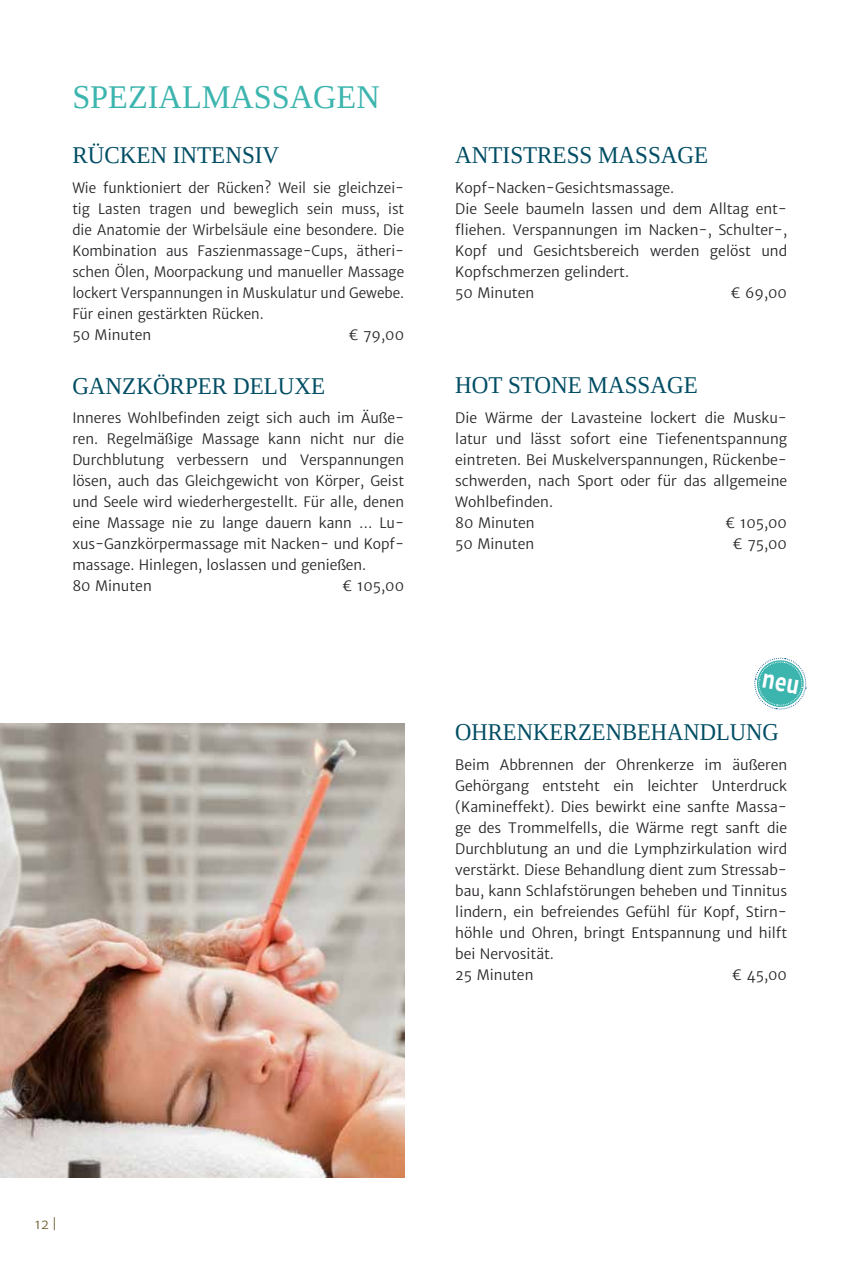
<style>
.page{position:relative;width:851px;height:1263px;background:#fff}
.page>*{position:absolute;margin:0;border:0;box-sizing:border-box;transform-origin:0 0}
.t1{font:33px "Tinos";color:#3db5af}
.t2{font:24px "Tinos";color:#004d64;scale:.96 1}
.t3{font:24px "Tinos";color:#004d64;scale:.94 1}
.t4{font:14.25px/21px "Merriweather Sans";color:#262327}
.t5{font:14.25px/21px "Merriweather Sans";color:#262327;scale:.95 1}
.t6{font:13.5px "Merriweather Sans";color:#75683b}
</style>
<div class="page">
<img style="left:0;top:724px;width:404px;height:454px">
<svg style="left:754px;top:657px;width:52px;height:53px"></svg>
<h1 class="t1" style="left:72px;top:76px;width:309px">SPEZIALMASSAGEN</h1>
<h2 class="t2" style="left:72px;top:140px;width:217px">RÜCKEN INTENSIV</h2>
<p class="t5" style="left:72px;top:177px;width:351px">Wie funktioniert der Rücken? Weil sie gleichzei&shy;tig Lasten tragen und beweglich sein muss, ist die Anatomie der Wirbelsäule eine besondere. Die Kombination aus Faszienmassage-Cups, ätheri&shy;schen Ölen, Moorpackung und manueller Massage lockert Verspannungen in Muskulatur und Gewebe.<br>Für einen gestärkten Rücken.<br>50 Minuten</p>
<p class="t4" style="left:348px;top:324px;width:57px">€ 79,00</p>
<h2 class="t2" style="left:72px;top:370px;width:265px">GANZKÖRPER DELUXE</h2>
<p class="t4" style="left:72px;top:408px;width:333px">Inneres Wohlbefinden zeigt sich auch im Äuße&shy;ren. Regelmäßige Massage kann nicht nur die Durchblutung verbessern und Verspannungen lösen, auch das Gleichgewicht von Körper, Geist und Seele wird wiederhergestellt. Für alle, denen eine Massage nie zu lange dauern kann … Lu&shy;xus-Ganzkörpermassage mit Nacken- und Kopf&shy;massage. Hinlegen, loslassen und genießen.<br>80 Minuten</p>
<p class="t4" style="left:342px;top:576px;width:63px">€ 105,00</p>
<h2 class="t2" style="left:455px;top:140px;width:265px">ANTISTRESS MASSAGE</h2>
<p class="t4" style="left:455px;top:177px;width:333px">Kopf-Nacken-Gesichtsmassage.<br>Die Seele baumeln lassen und dem Alltag ent&shy;fliehen. Verspannungen im Nacken-, Schulter-, Kopf und Gesichtsbereich werden gelöst und Kopfschmerzen gelindert.<br>50 Minuten</p>
<p class="t4" style="left:730px;top:282px;width:58px">€ 69,00</p>
<h2 class="t2" style="left:455px;top:370px;width:254px">HOT STONE MASSAGE</h2>
<p class="t4" style="left:455px;top:407px;width:333px">Die Wärme der Lavasteine lockert die Musku&shy;latur und lässt sofort eine Tiefenentspannung eintreten. Bei Muskelverspannungen, Rückenbe&shy;schwerden, nach Sport oder für das allgemeine Wohlbefinden.<br>80 Minuten</p>
<p class="t4" style="left:725px;top:512px;width:63px">€ 105,00</p>
<p class="t4" style="left:455px;top:533px;width:80px">50 Minuten</p>
<p class="t4" style="left:732px;top:533px;width:56px">€ 75,00</p>
<h2 class="t3" style="left:455px;top:717px;width:345px">OHRENKERZENBEHANDLUNG</h2>
<p class="t4" style="left:455px;top:754px;width:333px">Beim Abbrennen der Ohrenkerze im äußeren Gehörgang entsteht ein leichter Unterdruck (Kamineffekt). Dies bewirkt eine sanfte Massa&shy;ge des Trommelfells, die Wärme regt sanft die Durchblutung an und die Lymphzirkulation wird verstärkt. Diese Behandlung dient zum Stressab&shy;bau, kann Schlafstörungen beheben und Tinnitus lindern, ein befreiendes Gefühl für Kopf, Stirn&shy;höhle und Ohren, bringt Entspannung und hilft bei Nervosität.<br>25 Minuten</p>
<p class="t4" style="left:731px;top:964px;width:57px">€ 45,00</p>
<p class="t6" style="left:35px;top:1216px;width:24px">12 |</p>
</div>
